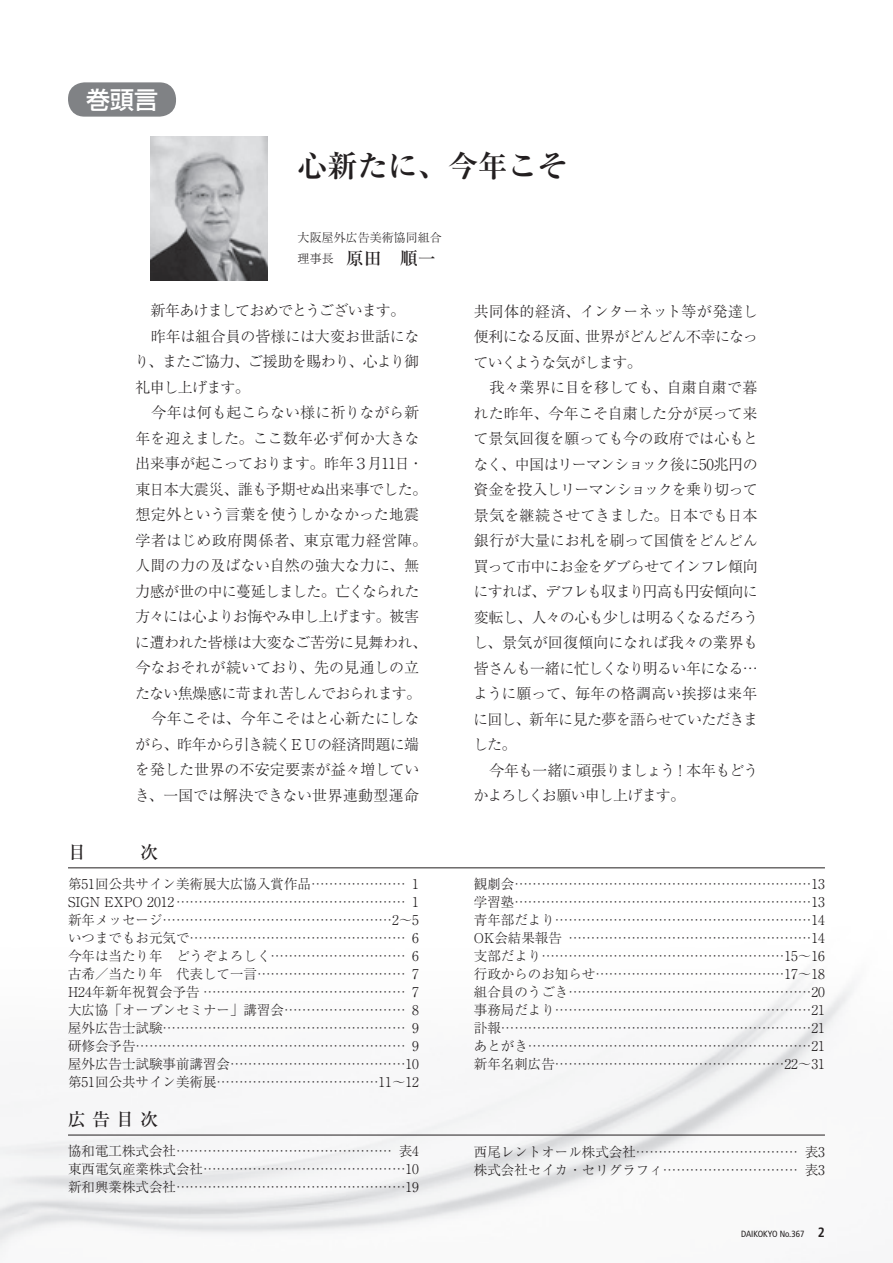
<style>
.page{position:relative;width:893px;height:1263px;background:#fff}
.page>*{position:absolute;margin:0;border:0;box-sizing:border-box;transform-origin:0 0}
.t1{font:700 30px "Ryumin Pr 6";color:#231f20}
.t2{font:500 24px "Shin Go Pr 6";color:#fff}
.t3{font:500 18px "Ryumin Pr 6";letter-spacing:.335em;color:#231f20}
.t4{font:300 15px/25.5px "Ryumin Pr 6";letter-spacing:-.025em;color:#231f20}
.t5{font:300 13.5px/18px "Ryumin Pr 6";color:#231f20;text-align:justify}
.t6{font:300 12px "Ryumin Pr 6";color:#231f20}
.t7{font:condensed 9px "Frutiger LT Std";color:#231f20}
.s1{font-weight:300;font-size:12px}
.s2{font-weight:700;font-size:13.5px}
</style>
<div class="page">
<hr style="left:68px;top:1135px;width:757px;height:1px;background:#231f20">
<hr style="left:68px;top:867px;width:757px;height:1px;background:#231f20">
<img style="left:150px;top:137px;width:118px;height:143px">
<div style="left:68px;top:82px;width:108px;height:35px;background:#808285;border-radius:16px"></div>
<h2 class="t2" style="left:86px;top:80px;width:73px">巻頭言</h2>
<h1 class="t1" style="left:298px;top:142px;width:271px">心新たに、今年こそ</h1>
<p class="t6" style="left:298px;top:228px;width:145px">大阪屋外広告美術協同組合</p>
<h3 class="t3" style="left:298px;top:244px;width:139px"><span class="s1">理事長　</span>原田　順一</h3>
<p class="t4" style="left:135px;top:297px;width:294px">　新年あけましておめでとうございます。<br>　昨年は組合員の皆様には大変お世話になり、またご協力、ご援助を賜わり、心より御礼申し上げます。<br>　今年は何も起こらない様に祈りながら新年を迎えました。ここ数年必ず何か大きな出来事が起こっております。昨年３月11日・東日本大震災、誰も予期せぬ出来事でした。想定外という言葉を使うしかなかった地震学者はじめ政府関係者、東京電力経営陣。人間の力の及ばない自然の強大な力に、無力感が世の中に蔓延しました。亡くなられた方々には心よりお悔やみ申し上げます。被害に遭われた皆様は大変なご苦労に見舞われ、今なおそれが続いており、先の見通しの立たない焦燥感に苛まれ苦しんでおられます。　今年こそは、今年こそはと心新たにしながら、昨年から引き続くＥＵの経済問題に端を発した世界の不安定要素が益々増していき、一国では解決できない世界連動型運命</p>
<p class="t4" style="left:473px;top:297px;width:287px">共同体的経済、インターネット等が発達し便利になる反面、世界がどんどん不幸になっていくような気がします。<br>　我々業界に目を移しても、自粛自粛で暮れた昨年、今年こそ自粛した分が戻って来て景気回復を願っても今の政府では心もとなく、中国はリーマンショック後に50兆円の資金を投入しリーマンショックを乗り切って景気を継続させてきました。日本でも日本銀行が大量にお札を刷って国債をどんどん買って市中にお金をダブらせてインフレ傾向にすれば、デフレも収まり円高も円安傾向に変転し、人々の心も少しは明るくなるだろうし、景気が回復傾向になれば我々の業界も皆さんも一緒に忙しくなり明るい年になる…ように願って、毎年の格調高い挨拶は来年に回し、新年に見た夢を語らせていただきました。<br>　今年も一緒に頑張りましょう！本年もどうかよろしくお願い申し上げます。</p>
<p class="t5" style="left:68px;top:874px;width:353px">第51回公共サイン美術展大広協入賞作品………………… 1<br>SIGN EXPO 2012…………………………………………… 1新年メッセージ……………………………………………2〜5いつまでもお元気で………………………………………… 6今年は当たり年　どうぞよろしく………………………… 6古希／当たり年　代表して一言…………………………… 7<br>H24年新年祝賀会予告 ……………………………………… 7大広協「オープンセミナー」講習会……………………… 8屋外広告士試験……………………………………………… 9研修会予告…………………………………………………… 9屋外広告士試験事前講習会…………………………………10第51回公共サイン美術展………………………………11〜12</p>
<p class="t5" style="left:474px;top:874px;width:352px">観劇会…………………………………………………………13学習塾…………………………………………………………13青年部だより…………………………………………………14<br>OK会結果報告 ………………………………………………14支部だより………………………………………………15〜16行政からのお知らせ……………………………………17〜18組合員のうごき………………………………………………20事務局だより…………………………………………………21訃報……………………………………………………………21あとがき………………………………………………………21新年名刺広告……………………………………………22〜31</p>
<h3 class="t3" style="left:68px;top:1105px;width:91px">広告目次</h3>
<p class="t5" style="left:68px;top:1141px;width:353px">協和電工株式会社………………………………………… 表4東西電気産業株式会社………………………………………10新和興業株式会社……………………………………………19</p>
<p class="t5" style="left:474px;top:1142px;width:352px">西尾レントオール株式会社……………………………… 表3株式会社セイカ・セリグラフィ………………………… 表3</p>
<p class="t7" style="left:741px;top:1229px;width:85px">DAIKOKYO No.367 <span class="s2">2</span></p>
</div>
